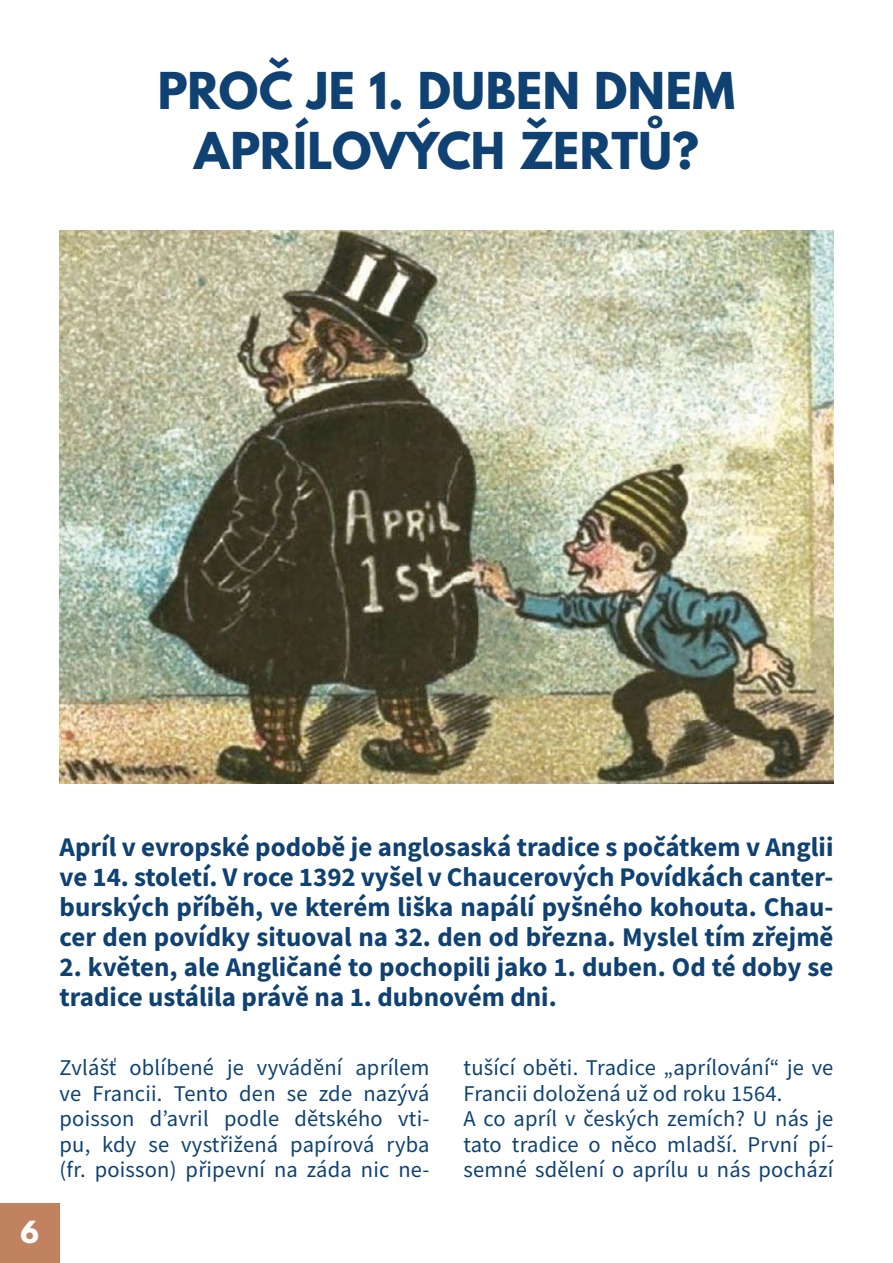
<style>
.page{position:relative;width:893px;height:1263px;background:#fff}
.page>*{position:absolute;margin:0;border:0;box-sizing:border-box;transform-origin:0 0}
.t1{font:700 45px/60px "League Spartan";letter-spacing:.01em;color:#0f4172;text-align:center}
.t2{font:700 27px/30px "Source Sans Pro";color:#0f4172;text-align:justify}
.t3{font:700 27px "League Spartan";color:#fff}
.t4{font:22.5px/25.5px "Source Sans Pro";letter-spacing:.01em;color:#0e4273;text-align:justify}
</style>
<div class="page">
<div style="left:0;top:1203px;width:60px;height:60px;background:#c0825f"></div>
<img style="left:60px;top:230px;width:773px;height:554px">
<h1 class="t1" style="left:158px;top:60px;width:579px">PROČ JE 1. DUBEN DNEM<br>APRÍLOVÝCH ŽERTŮ?</h1>
<p class="t3" style="left:20px;top:1211px;width:20px">6</p>
<p class="t2" style="left:60px;top:831px;width:775px">Apríl v evropské podobě je anglosaská tradice s počátkem v Anglii ve 14. století. V roce 1392 vyšel v Chaucerových Povídkách canter&shy;burských příběh, ve kterém liška napálí pyšného kohouta. Chau&shy;cer den povídky situoval na 32. den od března. Myslel tím zřejmě</p>
<p class="t2" style="left:60px;top:951px;width:775px">2. květen, ale Angličané to pochopili jako 1. duben. Od té doby se tradice ustálila právě na 1. dubnovém dni.</p>
<p class="t4" style="left:60px;top:1055px;width:371px">Zvlášť oblíbené je vyvádění aprílem ve Francii. Tento den se zde nazývá poisson d’avril podle dětského vti&shy;pu, kdy se vystřižená papírová ryba (fr. poisson) připevní na záda nic ne-</p>
<p class="t4" style="left:463px;top:1055px;width:371px;text-align:left">tušící oběti. Tradice „aprílování“ je ve Francii doložená už od roku 1564.<br>A co apríl v českých zemích? U nás je tato tradice o něco mladší. První pí&shy;semné sdělení o aprílu u nás pochází</p>
</div>
